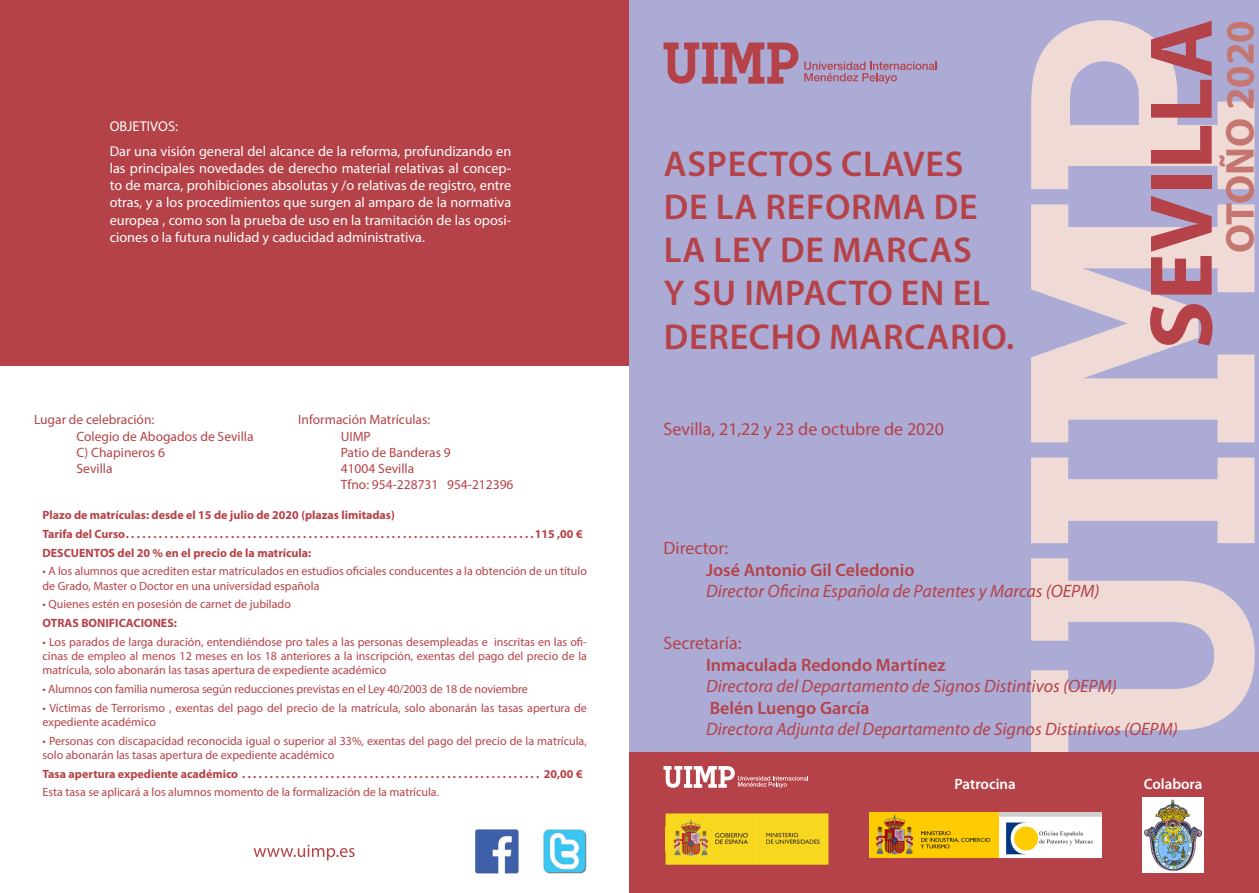
<style>
.page{position:relative;width:1259px;height:893px;background:#fff}
.page>*{position:absolute;margin:0;border:0;box-sizing:border-box;transform-origin:0 0}
.t1{font:700 90px "Myriad Pro";color:#b54248}
.t2{font:700 40.5px "Myriad Pro";color:#c67670}
.t3{font:600 36px/43.2px "Myriad Pro";letter-spacing:.02em;color:#b54248}
.t4{font:italic 18px "Myriad Pro";color:#b54248}
.t5{font:600 18px "Myriad Pro";color:#b54248}
.t6{font:18px "Myriad Pro";color:#b54248}
.t7{font:600 15px "Myriad Pro";color:#fff}
.t8{font:14.25px/17.1px "Myriad Pro";color:#fff;text-align:justify}
.t9{font:13.5px "Myriad Pro";color:#b54248}
.t10{font:12px/14.4px "Myriad Pro";color:#b54248}
.t11{font:700 12px "Myriad Pro";color:#b54248}
</style>
<div class="page">
<div style="left:0;top:0;width:629px;height:366px;background:#b54248"></div>
<img style="left:475px;top:829px;width:44px;height:44px">
<img style="left:543px;top:829px;width:44px;height:44px">
<svg style="left:254px;top:845px;width:101px;height:15px"></svg>
<div style="left:629px;top:0;width:630px;height:893px;background:#ababd5"></div>
<svg style="left:663px;top:43px;width:135px;height:41px"></svg>
<svg style="left:804px;top:62px;width:132px;height:22px"></svg>
<svg style="left:1031px;top:20px;width:223px;height:733px;fill:#f0dad5"></svg>
<div style="left:629px;top:753px;width:630px;height:140px;background:#b54248"></div>
<svg style="left:663px;top:766px;width:145px;height:22px"></svg>
<img style="left:869px;top:812px;width:232px;height:46px">
<img style="left:666px;top:814px;width:162px;height:50px">
<img style="left:1142px;top:797px;width:62px;height:76px">
<p class="t8" style="left:110px;top:117px;width:70px">OBJETIVOS:</p>
<p class="t8" style="left:110px;top:143px;width:403px">Dar una visión general del alcance de la reforma, profundizando en las principales novedades de derecho material relativas al concep&shy;to de marca, prohibiciones absolutas y /o relativas de registro, entre otras, y a los procedimientos que surgen al amparo de la normativa europea , como son la prueba de uso en la tramitación de las oposi&shy;ciones o la futura nulidad y caducidad administrativa.</p>
<p class="t9" style="left:298px;top:411px;width:134px">Información Matrículas:</p>
<p class="t9" style="left:341px;top:428px;width:31px">UIMP</p>
<p class="t9" style="left:341px;top:444px;width:112px">Patio de Banderas 9</p>
<p class="t9" style="left:341px;top:460px;width:75px">41004 Sevilla</p>
<p class="t9" style="left:341px;top:476px;width:174px">Tfno: 954-228731 954-212396</p>
<p class="t11" style="left:43px;top:507px;width:354px">Plazo de matrículas: desde el 15 de julio de 2020 (plazas limitadas)</p>
<p class="t11" style="left:43px;top:526px;width:87px">Tarifa del Curso..........................................................................</p>
<p class="t11" style="left:535px;top:526px;width:49px">115 ,00 €</p>
<p class="t11" style="left:43px;top:545px;width:270px">DESCUENTOS del 20 % en el precio de la matrícula:</p>
<p class="t10" style="left:43px;top:564px;width:546px">• A los alumnos que acrediten estar matriculados en estudios oficiales conducentes a la obtención de un título de Grado, Master o Doctor en una universidad española</p>
<p class="t10" style="left:43px;top:597px;width:250px">• Quienes estén en posesión de carnet de jubilado</p>
<p class="t11" style="left:43px;top:615px;width:136px">OTRAS BONIFICACIONES:</p>
<p class="t10" style="left:43px;top:634px;width:546px;text-align:justify">• Los parados de larga duración, entendiéndose pro tales a las personas desempleadas e inscritas en las ofi&shy;cinas de empleo al menos 12 meses en los 18 anteriores a la inscripción, exentas del pago del precio de la matrícula, solo abonarán las tasas apertura de expediente académico</p>
<p class="t10" style="left:43px;top:682px;width:487px">• Alumnos con familia numerosa según reducciones previstas en el Ley 40/2003 de 18 de noviembre</p>
<p class="t10" style="left:43px;top:700px;width:546px">• Víctimas de Terrorismo , exentas del pago del precio de la matrícula, solo abonarán las tasas apertura de expediente académico</p>
<p class="t10" style="left:43px;top:733px;width:546px">• Personas con discapacidad reconocida igual o superior al 33%, exentas del pago del precio de la matrícula, solo abonarán las tasas apertura de expediente académico</p>
<p class="t11" style="left:43px;top:766px;width:202px">Tasa apertura expediente académico .......................................................</p>
<p class="t11" style="left:544px;top:766px;width:40px">20,00 €</p>
<p class="t10" style="left:43px;top:785px;width:398px">Esta tasa se aplicará a los alumnos momento de la formalización de la matrícula.</p>
<p class="t9" style="left:34px;top:411px;width:122px">Lugar de celebración:</p>
<p class="t9" style="left:77px;top:428px;width:179px">Colegio de Abogados de Sevilla</p>
<p class="t9" style="left:77px;top:444px;width:90px">C) Chapineros 6</p>
<p class="t9" style="left:77px;top:460px;width:38px">Sevilla</p>
<p class="t3" style="left:664px;top:141px;width:352px">ASPECTOS CLAVES<br>DE LA REFORMA DE<br>LA LEY DE MARCAS<br>Y SU IMPACTO EN EL<br>DERECHO MARCARIO.</p>
<p class="t6" style="left:663px;top:418px;width:282px">Sevilla, 21,22 y 23 de octubre de 2020</p>
<h1 class="t1" style="left:1122px;top:349px;width:332px;rotate:-90deg">SEVILLA</h1>
<p class="t2" style="left:1213px;top:253px;width:235px;rotate:-90deg">OTOÑO 2020</p>
<p class="t6" style="left:663px;top:537px;width:66px">Director:</p>
<p class="t5" style="left:706px;top:558px;width:210px">José Antonio Gil Celedonio</p>
<p class="t4" style="left:706px;top:580px;width:395px">Director Oficina Española de Patentes y Marcas (OEPM)</p>
<p class="t6" style="left:663px;top:632px;width:79px">Secretaría:</p>
<p class="t5" style="left:706px;top:653px;width:241px">Inmaculada Redondo Martínez</p>
<p class="t4" style="left:706px;top:675px;width:412px">Directora del Departamento de Signos Distintivos (OEPM)</p>
<p class="t5" style="left:710px;top:696px;width:161px">Belén Luengo García</p>
<p class="t4" style="left:706px;top:718px;width:473px">Directora Adjunta del Departamento de Signos Distintivos (OEPM)</p>
<p class="t7" style="left:954px;top:775px;width:63px">Patrocina</p>
<p class="t7" style="left:1144px;top:775px;width:60px">Colabora</p>
</div>
